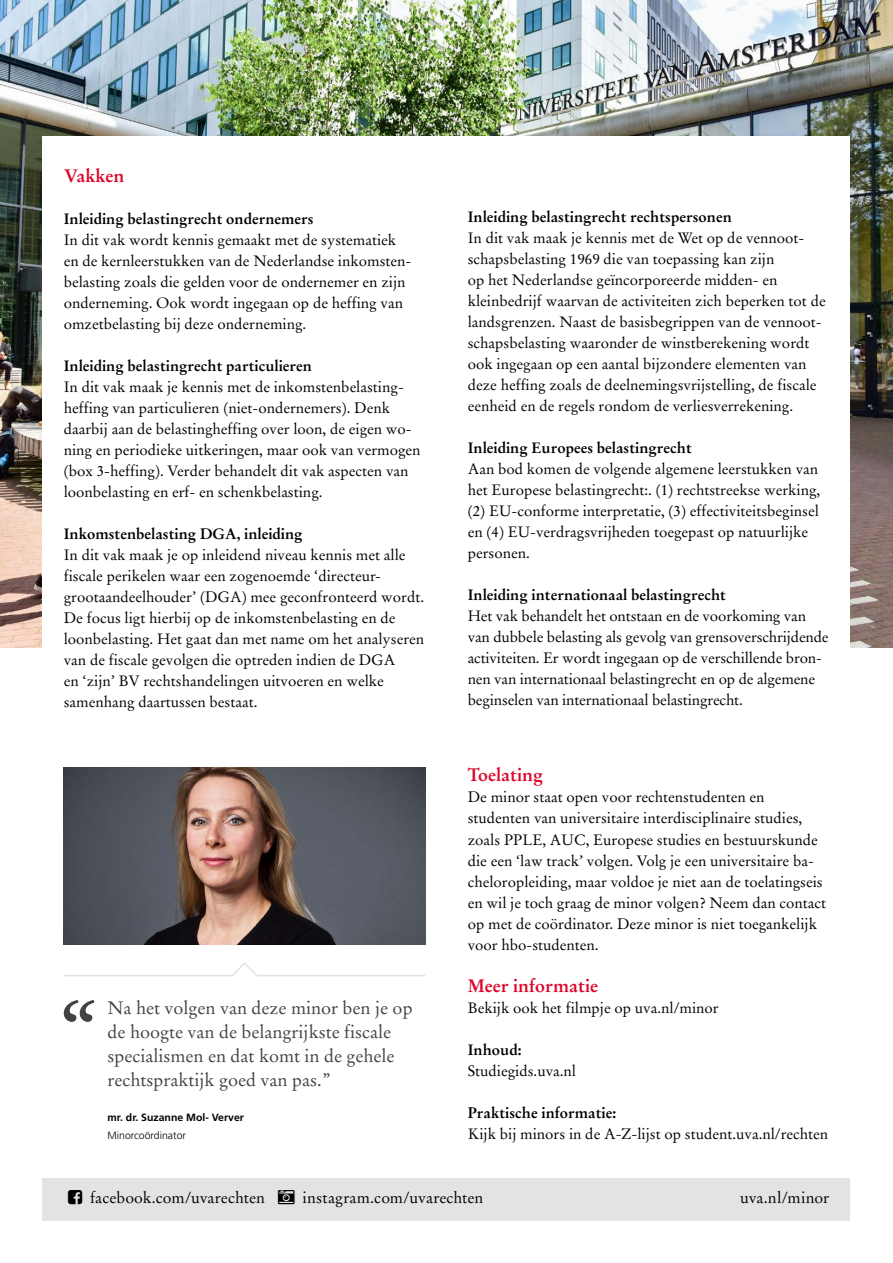
<style>
.page{position:relative;width:893px;height:1263px;background:#fff}
.page>*{position:absolute;margin:0;border:0;box-sizing:border-box;transform-origin:0 0}
.t1{font:86.4px "Stempel Garamond LT Std";color:#424241}
.t2{font:18px/24px "Stempel Garamond LT Std";color:#424241}
.t3{font:700 18px "Stempel Garamond LT Std";color:#dd052b}
.t4{font:15.75px "Stempel Garamond LT Std";letter-spacing:.005em;color:#000}
.t5{font:15px/21px "Stempel Garamond LT Std";color:#000}
.t6{font:700 15px "Stempel Garamond LT Std";color:#000}
.t7{font:700 10.5px "Frutiger LT Std";color:#000}
.t8{font:300 10.5px "Frutiger LT Std";color:#000}
</style>
<div class="page">
<img style="left:0;top:0;width:893px;height:647px">
<div style="left:43px;top:136px;width:807px;height:1112px;background:#fff"></div>
<div style="left:43px;top:1178px;width:807px;height:42px;background:#e3e3e3"></div>
<img style="left:64px;top:767px;width:361px;height:177px">
<svg style="left:64px;top:962px;width:361px;height:14px"></svg>
<p class="t3" style="left:64px;top:165px;width:62px">Vakken</p>
<p class="t6" style="left:64px;top:210px;width:251px">Inleiding belastingrecht ondernemers</p>
<p class="t5" style="left:64px;top:229px;width:349px">In dit vak wordt kennis gemaakt met de systematiek en de kernleerstukken van de Nederlandse inkomsten&shy;belasting zoals die gelden voor de ondernemer en zijn onderneming. Ook wordt ingegaan op de heffing van omzetbelasting bij deze onderneming.</p>
<p class="t6" style="left:64px;top:357px;width:250px">Inleiding belastingrecht particulieren</p>
<p class="t5" style="left:64px;top:376px;width:358px">In dit vak maak je kennis met de inkomstenbelasting&shy;heffing van particulieren (niet-ondernemers). Denk daarbij aan de belastingheffing over loon, de eigen wo&shy;ning en periodieke uitkeringen, maar ook van vermogen (box 3-heffing). Verder behandelt dit vak aspecten van loonbelasting en erf- en schenkbelasting.</p>
<p class="t6" style="left:64px;top:525px;width:240px">Inkomstenbelasting DGA, inleiding</p>
<p class="t5" style="left:64px;top:544px;width:362px">In dit vak maak je op inleidend niveau kennis met alle fiscale perikelen waar een zogenoemde ‘directeur&shy;grootaandeelhouder’ (DGA) mee geconfronteerd wordt.<br>De focus ligt hierbij op de inkomstenbelasting en de loonbelasting. Het gaat dan met name om het analyseren van de fiscale gevolgen die optreden indien de DGA<br>en ‘zijn’ BV rechtshandelingen uitvoeren en welke samenhang daartussen bestaat.</p>
<h1 class="t1" style="left:58px;top:980px;width:45px">“</h1>
<p class="t2" style="left:108px;top:996px;width:307px">Na het volgen van deze minor ben je op de hoogte van de belangrijkste fiscale specialismen en dat komt in de gehele rechtspraktijk goed van pas.”</p>
<p class="t7" style="left:108px;top:1111px;width:138px">mr. dr. Suzanne Mol- Verver</p>
<p class="t8" style="left:108px;top:1129px;width:80px">Minorcoördinator</p>
<p class="t6" style="left:468px;top:207px;width:266px">Inleiding belastingrecht rechtspersonen</p>
<p class="t5" style="left:468px;top:227px;width:359px">In dit vak maak je kennis met de Wet op de vennoot&shy;schapsbelasting 1969 die van toepassing kan zijn<br>op het Nederlandse geïncorporeerde midden- en kleinbedrijf waarvan de activiteiten zich beperken tot de landsgrenzen. Naast de basisbegrippen van de vennoot&shy;schapsbelasting waaronder de winstberekening wordt ook ingegaan op een aantal bijzondere elementen van deze heffing zoals de deelnemingsvrijstelling, de fiscale eenheid en de regels rondom de verliesverrekening.</p>
<p class="t6" style="left:468px;top:438px;width:226px">Inleiding Europees belastingrecht</p>
<p class="t5" style="left:468px;top:458px;width:354px">Aan bod komen de volgende algemene leerstukken van het Europese belastingrecht:. (1) rechtstreekse werking, (2) EU-conforme interpretatie, (3) effectiviteitsbeginsel en (4) EU-verdragsvrijheden toegepast op natuurlijke personen.</p>
<p class="t6" style="left:468px;top:585px;width:260px">Inleiding internationaal belastingrecht</p>
<p class="t5" style="left:468px;top:605px;width:362px">Het vak behandelt het ontstaan en de voorkoming van van dubbele belasting als gevolg van grensoverschrijdende activiteiten. Er wordt ingegaan op de verschillende bron&shy;nen van internationaal belastingrecht en op de algemene beginselen van internationaal belastingrecht.</p>
<p class="t3" style="left:468px;top:764px;width:77px">Toelating</p>
<p class="t5" style="left:468px;top:787px;width:360px">De minor staat open voor rechtenstudenten en studenten van universitaire interdisciplinaire studies, zoals PPLE, AUC, Europese studies en bestuurskunde die een ‘law track’ volgen. Volg je een universitaire ba&shy;cheloropleiding, maar voldoe je niet aan de toelatingseis en wil je toch graag de minor volgen? Neem dan contact op met de coördinator. Deze minor is niet toegankelijk voor hbo-studenten.</p>
<p class="t3" style="left:468px;top:974px;width:132px">Meer informatie</p>
<p class="t5" style="left:468px;top:997px;width:252px">Bekijk ook het filmpje op uva.nl/minor</p>
<p class="t6" style="left:468px;top:1040px;width:55px">Inhoud:</p>
<p class="t5" style="left:468px;top:1060px;width:110px">Studiegids.uva.nl</p>
<p class="t6" style="left:468px;top:1103px;width:150px">Praktische informatie:</p>
<p class="t5" style="left:468px;top:1123px;width:362px">Kijk bij minors in de A-Z-lijst op student.uva.nl/rechten</p>
<p class="t4" style="left:90px;top:1188px;width:176px">facebook.com/uvarechten</p>
<p class="t4" style="left:302px;top:1188px;width:182px">instagram.com/uvarechten</p>
<p class="t4" style="left:740px;top:1188px;width:91px">uva.nl/minor</p>
</div>
